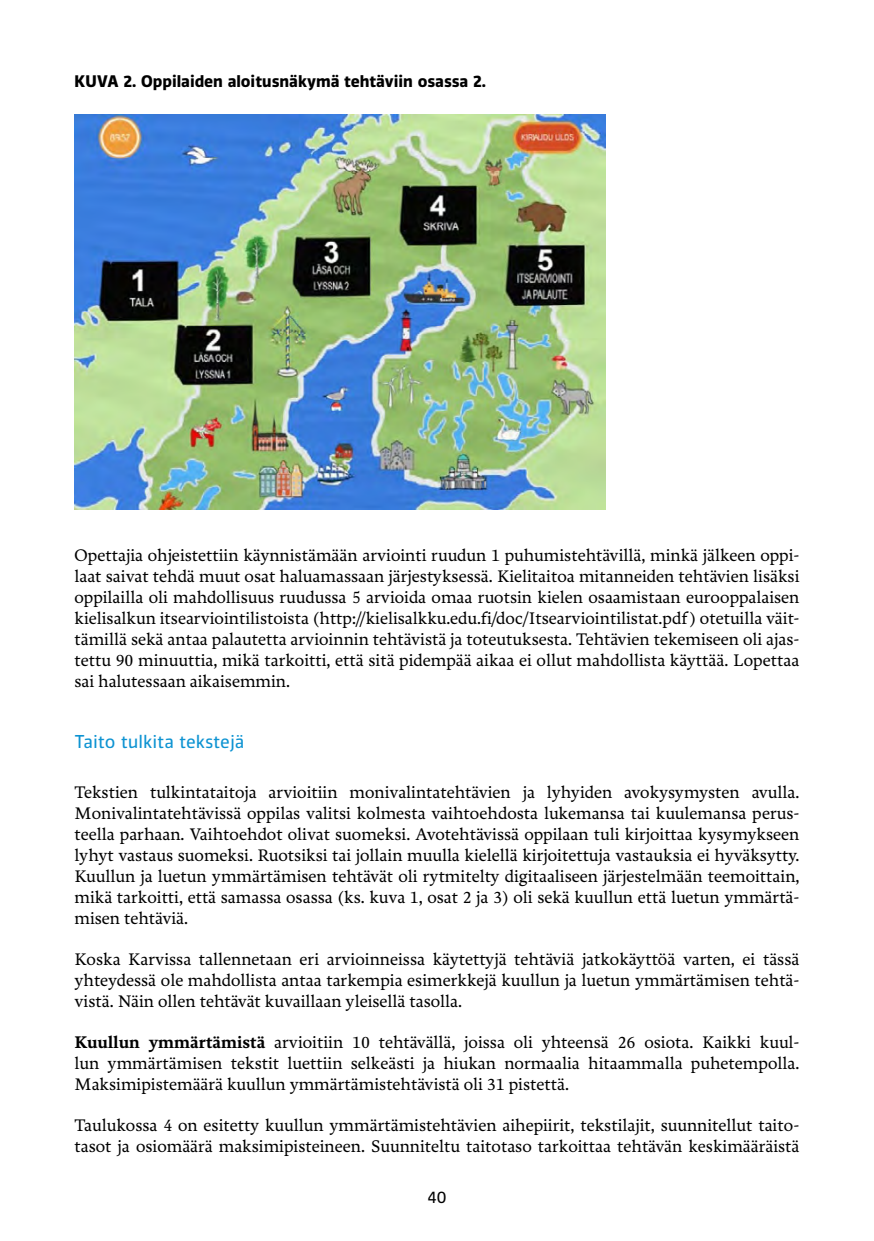
<style>
.page{position:relative;width:874px;height:1241px;background:#fff}
.page>*{position:absolute;margin:0;border:0;box-sizing:border-box;transform-origin:0 0}
.Leipä{font:500 17.5px/21px "Freya";color:#000;text-align:justify}
.H3-otsikko_ilman_numeroa{font:17.5px "Vinkel";color:#0d93d2}
.Kuvan_otsikko{font:700 15.75px "Vinkel";color:#000}
.t1{font:15.75px "Vinkel";color:#000}
.s1{font-weight:700}
</style>
<div class="page">
<img style="left:74px;top:115px;width:530px;height:395px">
<p class="Kuvan_otsikko" style="left:74px;top:70px;width:413px">Kuva 2. Oppilaiden aloitusnäkymä tehtäviin osassa 2.</p>
<p class="Leipä" style="left:74px;top:545px;width:726px">Opettajia ohjeistettiin käynnistämään arviointi ruudun 1 puhumistehtävillä, minkä jälkeen oppi&shy;laat saivat tehdä muut osat haluamassaan järjestyksessä. Kielitaitoa mitanneiden tehtävien lisäksi oppilailla oli mahdollisuus ruudussa 5 arvioida omaa ruotsin kielen osaamistaan eurooppalaisen kielisalkun itsearviointilistoista (http://kielisalkku.edu.fi/doc/Itsearviointilistat.pdf) otetuilla väit&shy;tämillä sekä antaa palautetta arvioinnin tehtävistä ja toteutuksesta. Tehtävien tekemiseen oli ajas&shy;tettu 90 minuuttia, mikä tarkoitti, että sitä pidempää aikaa ei ollut mahdollista käyttää. Lopettaa sai halutessaan aikaisemmin.</p>
<h3 class="H3-otsikko_ilman_numeroa" style="left:74px;top:729px;width:171px">Taito tulkita tekstejä</h3>
<p class="Leipä" style="left:74px;top:782px;width:726px">Tekstien tulkintataitoja arvioitiin monivalintatehtävien ja lyhyiden avokysymysten avulla.<br>Monivalintatehtävissä oppilas valitsi kolmesta vaihtoehdosta lukemansa tai kuulemansa perus&shy;teella parhaan. Vaihtoehdot olivat suomeksi. Avotehtävissä oppilaan tuli kirjoittaa kysymykseen lyhyt vastaus suomeksi. Ruotsiksi tai jollain muulla kielellä kirjoitettuja vastauksia ei hyväksytty.<br>Kuullun ja luetun ymmärtämisen tehtävät oli rytmitelty digitaaliseen järjestelmään teemoittain, mikä tarkoitti, että samassa osassa (ks. kuva 1, osat 2 ja 3) oli sekä kuullun että luetun ymmärtä&shy;misen tehtäviä.</p>
<p class="Leipä" style="left:74px;top:949px;width:726px">Koska Karvissa tallennetaan eri arvioinneissa käytettyjä tehtäviä jatkokäyttöä varten, ei tässä yhteydessä ole mahdollista antaa tarkempia esimerkkejä kuullun ja luetun ymmärtämisen tehtä&shy;vistä. Näin ollen tehtävät kuvaillaan yleisellä tasolla.</p>
<p class="Leipä" style="left:74px;top:1032px;width:726px"><span class="s1">Kuullun ymmärtämistä</span> arvioitiin 10 tehtävällä, joissa oli yhteensä 26 osiota. Kaikki kuul&shy;lun ymmärtämisen tekstit luettiin selkeästi ja hiukan normaalia hitaammalla puhetempolla.<br>Maksimipistemäärä kuullun ymmärtämistehtävistä oli 31 pistettä.</p>
<p class="Leipä" style="left:74px;top:1115px;width:726px">Taulukossa 4 on esitetty kuullun ymmärtämistehtävien aihepiirit, tekstilajit, suunnitellut taito&shy;tasot ja osiomäärä maksimipisteineen. Suunniteltu taitotaso tarkoittaa tehtävän keskimääräistä</p>
<p class="t1" style="left:427px;top:1186px;width:20px">40</p>
</div>
